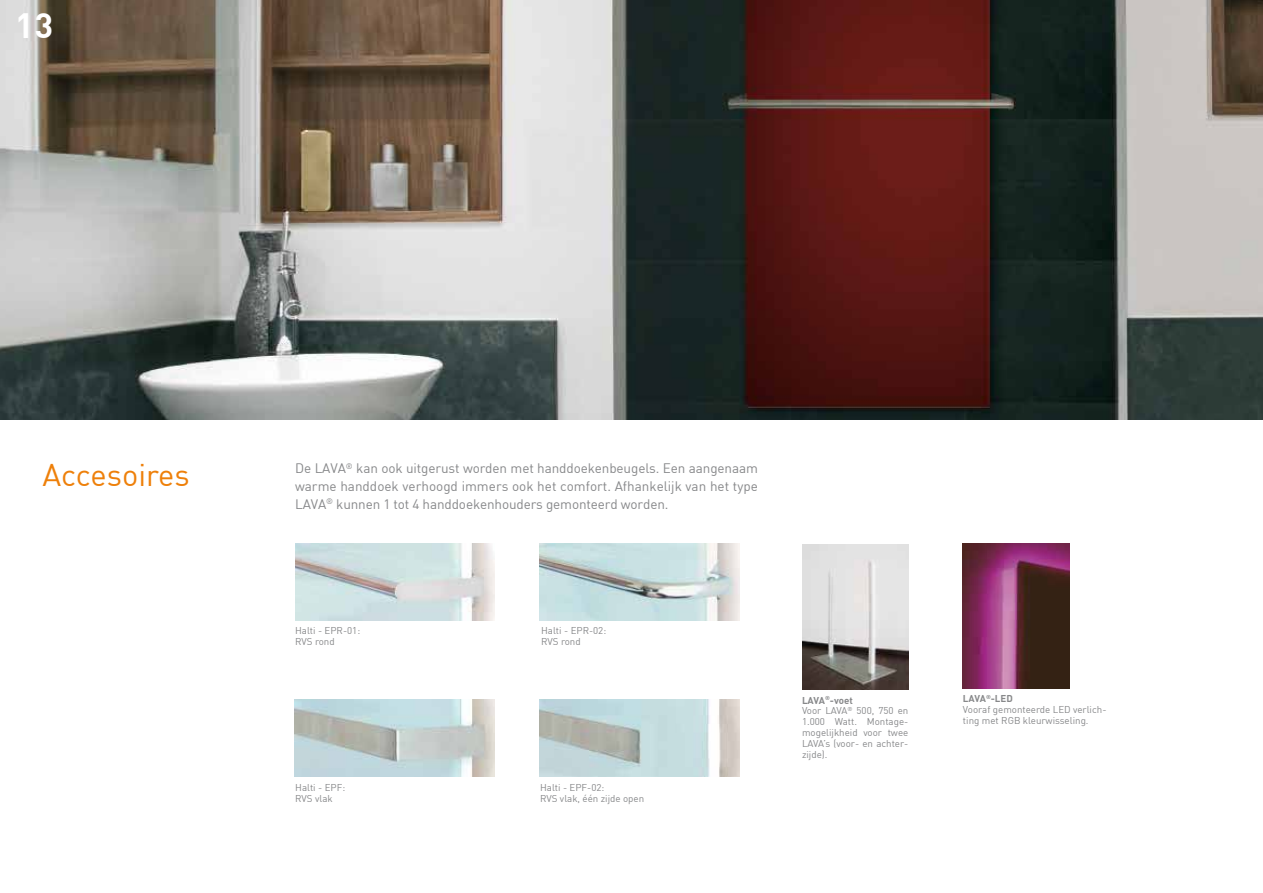
<style>
.page{position:relative;width:1263px;height:893px;background:#fff}
.page>*{position:absolute;margin:0;border:0;box-sizing:border-box;transform-origin:0 0}
.t1{font:700 34.5px "DIN";color:#fff}
.t2{font:30.75px "DIN";color:#ee800a}
.t3{font:13.5px/17.9px "DIN";letter-spacing:-.01em;color:#87888a;text-align:justify}
.t4{font:9.75px/10.8px "DIN";color:#87888a}
.s1{font-weight:700}
</style>
<div class="page">
<img style="left:963px;top:544px;width:106px;height:144px">
<img style="left:802px;top:544px;width:106px;height:145px">
<img style="left:295px;top:544px;width:200px;height:76px">
<img style="left:295px;top:700px;width:200px;height:76px">
<img style="left:540px;top:544px;width:200px;height:76px">
<img style="left:540px;top:700px;width:200px;height:76px">
<img style="left:0;top:0;width:1263px;height:420px">
<h1 class="t1" style="left:15px;top:3px;width:40px">13</h1>
<h2 class="t2" style="left:43px;top:456px;width:149px">Accesoires</h2>
<h3 class="t3" style="left:295px;top:459px;width:464px">De LAVA<sup>®</sup> kan ook uitgerust worden met handdoekenbeugels. Een aangenaam warme handdoek verhoogd immers ook het comfort. Afhankelijk van het type LAVA<sup>®</sup> kunnen 1 tot 4 handdoekenhouders gemonteerd worden.</h3>
<p class="t4" style="left:295px;top:625px;width:67px">Halti - EPR-01:<br>RVS rond</p>
<p class="t4" style="left:541px;top:625px;width:67px">Halti - EPR-02:<br>RVS rond</p>
<p class="t4" style="left:295px;top:782px;width:52px">Halti - EPF:<br>RVS vlak</p>
<p class="t4" style="left:540px;top:782px;width:106px">Halti - EPF-02:<br>RVS vlak, één zijde open</p>
<p class="t4" style="left:802px;top:694px;width:108px"><span class="s1">LAVA</span><sup>®</sup><span class="s1">-voet<br></span>Voor LAVA<sup>®</sup> 500, 750 en<br>1.000 Watt. Montage&shy;mogelijkheid voor twee<br>LAVA’s (voor- en achter&shy;zijde).</p>
<p class="t4" style="left:963px;top:693px;width:145px"><span class="s1">LAVA</span><sup>®</sup><span class="s1">-LED<br></span>Vooraf gemonteerde LED verlich&shy;ting met RGB kleurwisseling.</p>
</div>
